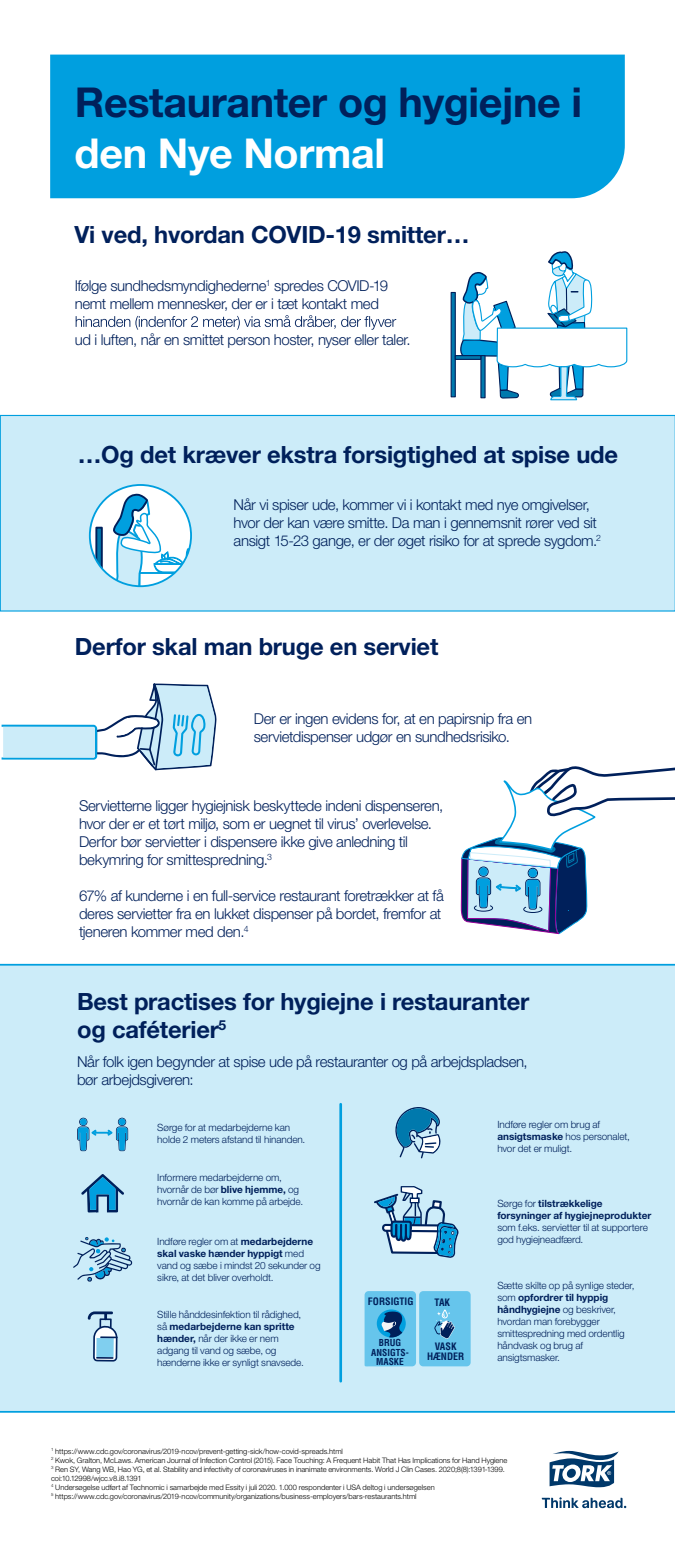
<style>
.page{position:relative;width:675px;height:1556px;background:#fff}
.page>*{position:absolute;margin:0;border:0;box-sizing:border-box;transform-origin:0 0}
.t1{font:700 41.25px "Helvetica Neue LT Std";letter-spacing:-.01em;color:#00205b}
.t2{font:700 41.25px "Helvetica Neue LT Std";letter-spacing:-.01em;color:#fff}
.t3{font:700 23.75px/28.5px "Helvetica Neue LT Std";letter-spacing:-.01em;color:#00205b}
.t4{font:300 15px/18px "Helvetica Neue LT Std";letter-spacing:-.025em;color:#00205b}
.t5{font:300 10px/12px "Helvetica Neue LT Std";letter-spacing:-.01em;color:#00205b}
.t6{font:700 10px/12px "Helvetica Neue LT Std";color:#00205b}
.t7{font:700 condensed 10px/10px "Helvetica";color:#00205b;text-align:center}
.t8{font:700 condensed 9.38px/9.1px "Helvetica";color:#00205b;text-align:center}
.t9{font:300 7.5px/9px "Helvetica Neue LT Std";color:#000}
.s1{font-weight:700}
.s2{font-weight:300}
.s3{font-family:"Myriad Pro";font-weight:400}
</style>
<div class="page">
<div style="left:0;top:415px;width:675px;height:197px;background:#ccecf9"></div>
<div style="left:0;top:964px;width:675px;height:449px;background:#ccecf9"></div>
<svg style="left:81px;top:1174px;width:43px;height:38px;background:#61a7ce"></svg>
<svg style="left:73px;top:1237px;width:60px;height:45px;background:#9bc2da"></svg>
<svg style="left:395px;top:1107px;width:48px;height:52px;background:#6fa9c9"></svg>
<div style="left:50px;top:55px;width:575px;height:143px;background:#009fdf"></div>
<svg style="left:76px;top:315px;width:320px;height:15px"></svg>
<svg style="left:542px;top:1497px;width:84px;height:11px"></svg>
<svg style="left:550px;top:1451px;width:69px;height:36px"></svg>
<svg style="left:451px;top:292px;width:5px;height:105px"></svg>
<hr style="left:455px;top:356px;width:26px;height:3px;background:#0079ad">
<div style="left:455px;top:355px;width:26px;height:5px;border:1px solid #00205b"></div>
<div style="left:90px;top:485px;width:101px;height:101px;background:#fff;border-radius:50%"></div>
<svg style="left:95px;top:527px;width:8px;height:59px"></svg>
<svg style="left:110px;top:493px;width:81px;height:93px"></svg>
<div style="left:89px;top:484px;width:103px;height:103px;border:2px solid #009fdf;border-radius:50%"></div>
<svg style="left:459px;top:766px;width:216px;height:321px"></svg>
<svg style="left:2px;top:683px;width:215px;height:87px"></svg>
<svg style="left:88px;top:1311px;width:30px;height:50px"></svg>
<div style="left:419px;top:1291px;width:52px;height:75px;background:#66c5ec;border-radius:4px"></div>
<svg style="left:365px;top:1186px;width:94px;height:180px"></svg>
<hr style="left:339px;top:1104px;width:3px;height:277px;background:#009fdf">
<svg style="left:458px;top:251px;width:170px;height:200px"></svg>
<svg style="left:77px;top:1118px;width:51px;height:33px;background:#82c6e5"></svg>
<h1 class="t1" style="left:75px;top:77px;width:509px">Restauranter og hygiejne i</h1>
<h1 class="t2" style="left:75px;top:128px;width:312px">den Nye Normal</h1>
<h2 class="t3" style="left:75px;top:220px;width:396px">Vi ved, hvordan COVID-19 smitter…</h2>
<p class="t4" style="left:75px;top:276px;width:315px">Ifølge sundhedsmyndighederne<sup>1</sup> spredes COVID-19 nemt mellem mennesker, der er i tæt kontakt med</p>
<p class="t4" style="left:75px;top:330px;width:337px">ud i luften, når en smittet person hoster, nyser eller taler.</p>
<h2 class="t3" style="left:78px;top:439px;width:542px">…Og det kræver ekstra forsigtighed at spise ude</h2>
<p class="t4" style="left:234px;top:495px;width:369px">Når vi spiser ude, kommer vi i kontakt med nye omgivelser, hvor der kan være smitte. Da man i gennemsnit rører ved sit ansigt 15-23 gange, er der øget risiko for at sprede sygdom.<sup>2</sup></p>
<h2 class="t3" style="left:75px;top:632px;width:365px">Derfor skal man bruge en serviet</h2>
<p class="t4" style="left:254px;top:710px;width:280px">Der er ingen evidens for, at en papirsnip fra en servietdispenser udgør en sundhedsrisiko.</p>
<p class="t4" style="left:79px;top:797px;width:366px">Servietterne ligger hygiejnisk beskyttede indeni dispenseren, hvor der er et tørt miljø, som er uegnet til virus’ overlevelse.<br>Derfor bør servietter i dispensere ikke give anledning til bekymring for smittespredning.<sup>3</sup></p>
<p class="t4" style="left:79px;top:887px;width:366px">67% af kunderne i en full-service restaurant foretrækker at få deres servietter fra en lukket dispenser på bordet, fremfor at tjeneren kommer med den.<sup>4</sup></p>
<h2 class="t3" style="left:77px;top:986px;width:454px">Best practises for hygiejne i restauranter og caféterier<sup>5</sup></h2>
<p class="t4" style="left:77px;top:1053px;width:452px">Når folk igen begynder at spise ude på restauranter og på arbejdspladsen, bør arbejdsgiveren:</p>
<p class="t5" style="left:157px;top:1121px;width:150px">Sørge for at medarbejderne kan holde 2 meters afstand til hinanden.</p>
<p class="t5" style="left:157px;top:1172px;width:148px">Informere medarbejderne om, hvornår de bør <span class="s1">blive hjemme,</span> og hvornår de kan komme på arbejde.</p>
<p class="t5" style="left:157px;top:1235px;width:165px">Indføre regler om at <span class="s1">medarbejderne skal vaske hænder hyppigt</span> med vand og sæbe i mindst 20 sekunder og sikre, at det bliver overholdt.</p>
<p class="t5" style="left:497px;top:1118px;width:134px">Indføre regler om brug af <span class="s1">ansigtsmaske</span> hos personalet, hvor det er muligt.</p>
<p class="t6" style="left:497px;top:1197px;width:155px"><span class="s2">Sørge for</span> tilstrækkelige forsyninger af hygiejneprodukter</p>
<p class="t5" style="left:497px;top:1221px;width:152px">som f.eks. servietter til at supportere god hygiejneadfærd.</p>
<p class="t5" style="left:497px;top:1279px;width:139px">Sætte skilte op på synlige steder, som <span class="s1">opfordrer til hyppig håndhygiejne</span> og beskriver, hvordan man forebygger smittespredning med ordentlig håndvask og brug af ansigtsmasker.</p>
<p class="t7" style="left:368px;top:1296px;width:47px">FORSIGTIG</p>
<p class="t8" style="left:371px;top:1338px;width:39px">BRUG<br>ANSIGTS-<br>MASKE</p>
<p class="t7" style="left:427px;top:1341px;width:39px">VASK<br>HÆNDER</p>
<p class="t7" style="left:435px;top:1297px;width:17px">TAK</p>
<p class="t5" style="left:157px;top:1308px;width:148px">Stille hånddesinfektion til rådighed, så <span class="s1">medarbejderne kan spritte hænder,</span> når der ikke er nem adgang til vand og sæbe, og hænderne ikke er synligt snavsede.</p>
<p class="t9" style="left:51px;top:1446px;width:458px"><sup>1</sup> https://www.cdc.gov/coronavirus/2019-ncov/prevent-getting-sick/how-covid-spreads.html<br><sup>2</sup> Kwok, Gralton, McLaws. American Journal of Infection Control (2015). Face Touching: A Frequent Habit That Has Implications for Hand Hygiene <sup>3</sup> Ren SY, Wang WB, Hao YG, et al. Stability and infectivity of coronaviruses in inanimate environments. World J Clin Cases. 2020;8(8):1391<span class="s3">‐</span>1399. coi:10.12998/wjcc.v8.i8.1391<br><sup>4</sup> Undersøgelse udført af Technomic i samarbejde med Essity i juli 2020. 1.000 respondenter i USA deltog i undersøgelsen<br><sup>5</sup> https://www.cdc.gov/coronavirus/2019-ncov/community/organizations/business-employers/bars-restaurants.html</p>
</div>
